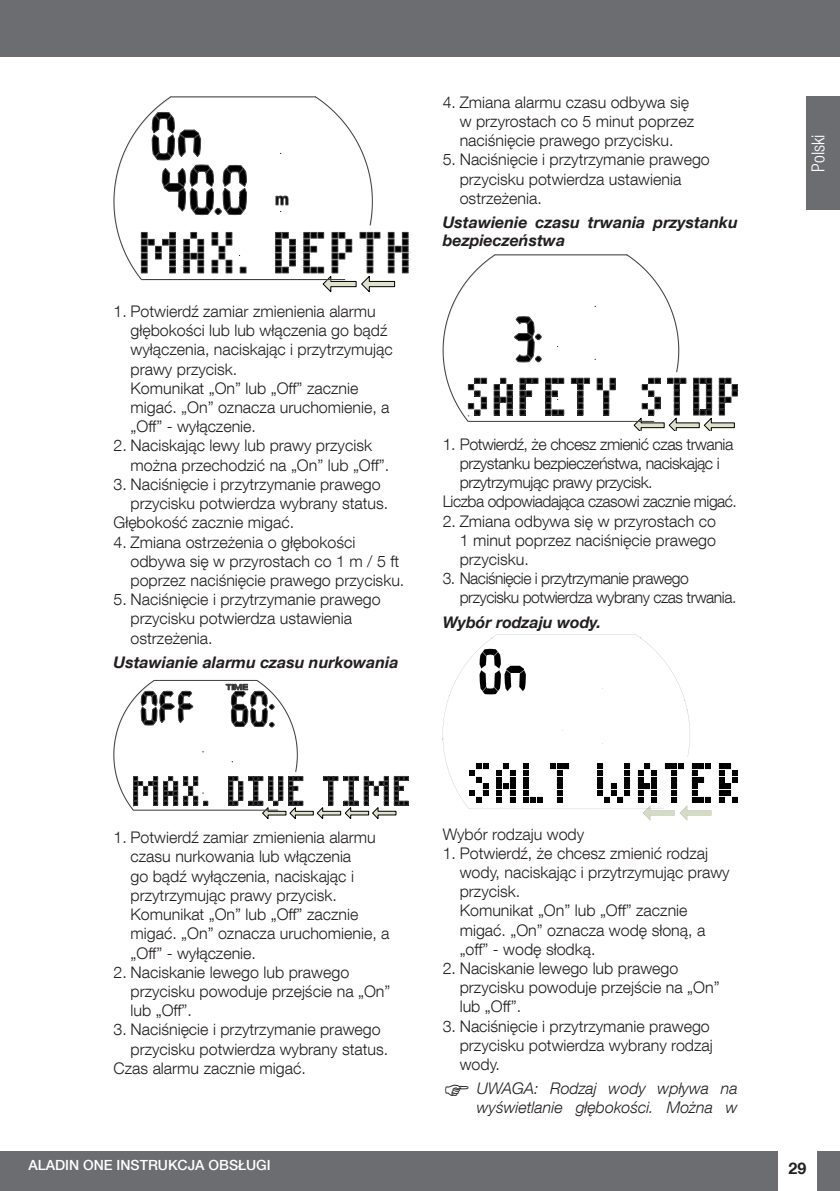
<style>
.page{position:relative;width:840px;height:1191px;background:#fff}
.page>*{position:absolute;margin:0;border:0;box-sizing:border-box;transform-origin:0 0}
.t1{font:300 condensed 18px "Helvetica Neue LT Com";color:#fff}
._1__2___3{font:300 16px/19.2px "Helvetica Neue LT Com";color:#231f20}
._1__2___3-2{font:300 16px/19.2px "Helvetica Neue LT Com";letter-spacing:-.03em;color:#231f20}
.bold_italic_spazi{font:italic 700 16px/18px "Helvetica Neue LT Com";color:#231f20}
.note{font:italic 300 16px/19.2px "Helvetica Neue LT Com";color:#231f20}
.t2{font:700 16px "Helvetica Neue LT Com";color:#231f20}
.t3{font:500 14px "Helvetica Neue LT Com";color:#fff}
</style>
<div class="page">
<div style="left:0;top:0;width:839px;height:57px;background:#6c6d70"></div>
<div style="left:0;top:1151px;width:777px;height:40px;background:#6c6d70"></div>
<div style="left:816px;top:1151px;width:23px;height:40px;background:#6c6d70"></div>
<div style="left:805px;top:96px;width:34px;height:114px;background:#6c6d70"></div>
<svg style="left:276px;top:196px;width:12px;height:9px"></svg>
<svg style="left:275px;top:232px;width:20px;height:41px"></svg>
<svg style="left:303px;top:232px;width:105px;height:60px"></svg>
<hr style="left:142px;top:280px;width:203px;height:1px;background:#cdcdcd">
<hr style="left:141px;top:279px;width:204px;height:1px;background:#404040">
<hr style="left:171px;top:97px;width:145px;height:1px;background:#cdcdcd">
<hr style="left:171px;top:96px;width:144px;height:1px;background:#404040">
<svg style="left:114px;top:97px;width:132px;height:183px"></svg>
<svg style="left:315px;top:97px;width:58px;height:129px"></svg>
<hr style="left:133px;top:810px;width:145px;height:1px;background:#404040">
<hr style="left:154px;top:681px;width:103px;height:1px;background:#cdcdcd">
<hr style="left:154px;top:680px;width:103px;height:1px;background:#404040">
<svg style="left:114px;top:680px;width:94px;height:130px"></svg>
<svg style="left:226px;top:680px;width:182px;height:138px"></svg>
<svg style="left:571px;top:378px;width:18px;height:37px"></svg>
<svg style="left:596px;top:378px;width:19px;height:37px"></svg>
<svg style="left:633px;top:378px;width:104px;height:52px"></svg>
<hr style="left:468px;top:422px;width:185px;height:1px;background:#cdcdcd">
<hr style="left:468px;top:421px;width:185px;height:1px;background:#404040">
<hr style="left:495px;top:255px;width:132px;height:1px;background:#cdcdcd">
<hr style="left:494px;top:254px;width:132px;height:1px;background:#404040">
<svg style="left:443px;top:255px;width:120px;height:167px"></svg>
<svg style="left:626px;top:255px;width:53px;height:117px"></svg>
<svg style="left:597px;top:763px;width:32px;height:39px"></svg>
<svg style="left:718px;top:763px;width:19px;height:39px"></svg>
<svg style="left:637px;top:763px;width:74px;height:57px"></svg>
<svg style="left:550px;top:763px;width:19px;height:39px"></svg>
<svg style="left:442px;top:634px;width:100px;height:175px"></svg>
<svg style="left:635px;top:634px;width:55px;height:123px"></svg>
<p class="_1__2___3" style="left:130px;top:301px;width:263px;text-indent:-17px">1. Potwierdź zamiar zmienienia alarmu głębokości lub lub włączenia go bądź wyłączenia, naciskając i przytrzymując prawy przycisk.</p>
<p class="_1__2___3" style="left:130px;top:378px;width:260px">Komunikat „On” lub „Off” zacznie migać. „On” oznacza uruchomienie, a „Off” - wyłączenie.</p>
<p class="_1__2___3" style="left:130px;top:436px;width:260px;text-indent:-17px">2. Naciskając lewy lub prawy przycisk można przechodzić na „On” lub „Off”.</p>
<p class="_1__2___3" style="left:130px;top:474px;width:259px;text-indent:-17px">3. Naciśnięcie i przytrzymanie prawego przycisku potwierdza wybrany status.</p>
<p class="_1__2___3" style="left:113px;top:512px;width:182px">Głębokość zacznie migać.</p>
<p class="_1__2___3" style="left:130px;top:532px;width:275px;text-indent:-17px">4. Zmiana ostrzeżenia o głębokości odbywa się w przyrostach co 1 m / 5 ft poprzez naciśnięcie prawego przycisku.</p>
<p class="_1__2___3" style="left:130px;top:589px;width:251px;text-indent:-17px">5. Naciśnięcie i przytrzymanie prawego przycisku potwierdza ustawienia ostrzeżenia.</p>
<p class="bold_italic_spazi" style="left:113px;top:653px;width:286px">Ustawianie alarmu czasu nurkowania</p>
<p class="_1__2___3" style="left:459px;top:92px;width:236px;text-indent:-17px">4. Zmiana alarmu czasu odbywa się w przyrostach co 5 minut poprzez naciśnięcie prawego przycisku.</p>
<p class="_1__2___3" style="left:459px;top:150px;width:251px;text-indent:-17px">5. Naciśnięcie i przytrzymanie prawego przycisku potwierdza ustawienia ostrzeżenia.</p>
<p class="bold_italic_spazi" style="left:442px;top:212px;width:296px">Ustawienie czasu trwania przystanku bezpieczeństwa</p>
<p class="_1__2___3-2" style="left:459px;top:434px;width:275px;text-indent:-17px">1. Potwierdź, że chcesz zmienić czas trwania przystanku bezpieczeństwa, naciskając i przytrzymując prawy przycisk.</p>
<p class="_1__2___3-2" style="left:442px;top:491px;width:295px">Liczba odpowiadająca czasowi zacznie migać.</p>
<p class="_1__2___3" style="left:459px;top:511px;width:258px;text-align:justify;text-indent:-17px">2. Zmiana odbywa się w przyrostach co 1 minut poprzez naciśnięcie prawego przycisku.</p>
<p class="_1__2___3-2" style="left:459px;top:568px;width:278px;text-indent:-17px">3. Naciśnięcie i przytrzymanie prawego przycisku potwierdza wybrany czas trwania.</p>
<p class="bold_italic_spazi" style="left:442px;top:613px;width:160px">Wybór rodzaju wody.</p>
<p class="t1" style="left:807px;top:172px;width:39px;rotate:-90deg">Polski</p>
<p class="_1__2___3" style="left:130px;top:827px;width:247px;text-indent:-17px">1. Potwierdź zamiar zmienienia alarmu czasu nurkowania lub włączenia<br>go bądź wyłączenia, naciskając i przytrzymując prawy przycisk.</p>
<p class="_1__2___3" style="left:130px;top:904px;width:260px">Komunikat „On” lub „Off” zacznie migać. „On” oznacza uruchomienie, a „Off” - wyłączenie.</p>
<p class="_1__2___3" style="left:130px;top:962px;width:261px;text-indent:-17px">2. Naciskanie lewego lub prawego przycisku powoduje przejście na „On” lub „Off”.</p>
<p class="_1__2___3" style="left:130px;top:1019px;width:259px;text-indent:-17px">3. Naciśnięcie i przytrzymanie prawego przycisku potwierdza wybrany status.</p>
<p class="_1__2___3" style="left:113px;top:1058px;width:194px">Czas alarmu zacznie migać.</p>
<p class="t3" style="left:28px;top:1156px;width:244px">ALADIN ONE INSTRUKCJA OBSŁUGI</p>
<p class="_1__2___3" style="left:442px;top:824px;width:143px">Wybór rodzaju wody</p>
<p class="_1__2___3" style="left:459px;top:843px;width:271px;text-indent:-17px">1. Potwierdź, że chcesz zmienić rodzaj wody, naciskając i przytrzymując prawy przycisk.</p>
<p class="_1__2___3" style="left:459px;top:900px;width:247px">Komunikat „On” lub „Off” zacznie migać. „On” oznacza wodę słoną, a „off” - wodę słodką.</p>
<p class="_1__2___3" style="left:459px;top:958px;width:261px;text-indent:-17px">2. Naciskanie lewego lub prawego przycisku powoduje przejście na „On” lub „Off”.</p>
<p class="_1__2___3" style="left:459px;top:1016px;width:254px;text-indent:-17px">3. Naciśnięcie i przytrzymanie prawego przycisku potwierdza wybrany rodzaj wody.</p>
<p class="note" style="left:476px;top:1078px;width:262px">UWAGA: Rodzaj wody wpływa na wyświetlanie głębokości. Można w</p>
<p class="t2" style="left:788px;top:1158px;width:19px">29</p>
</div>
